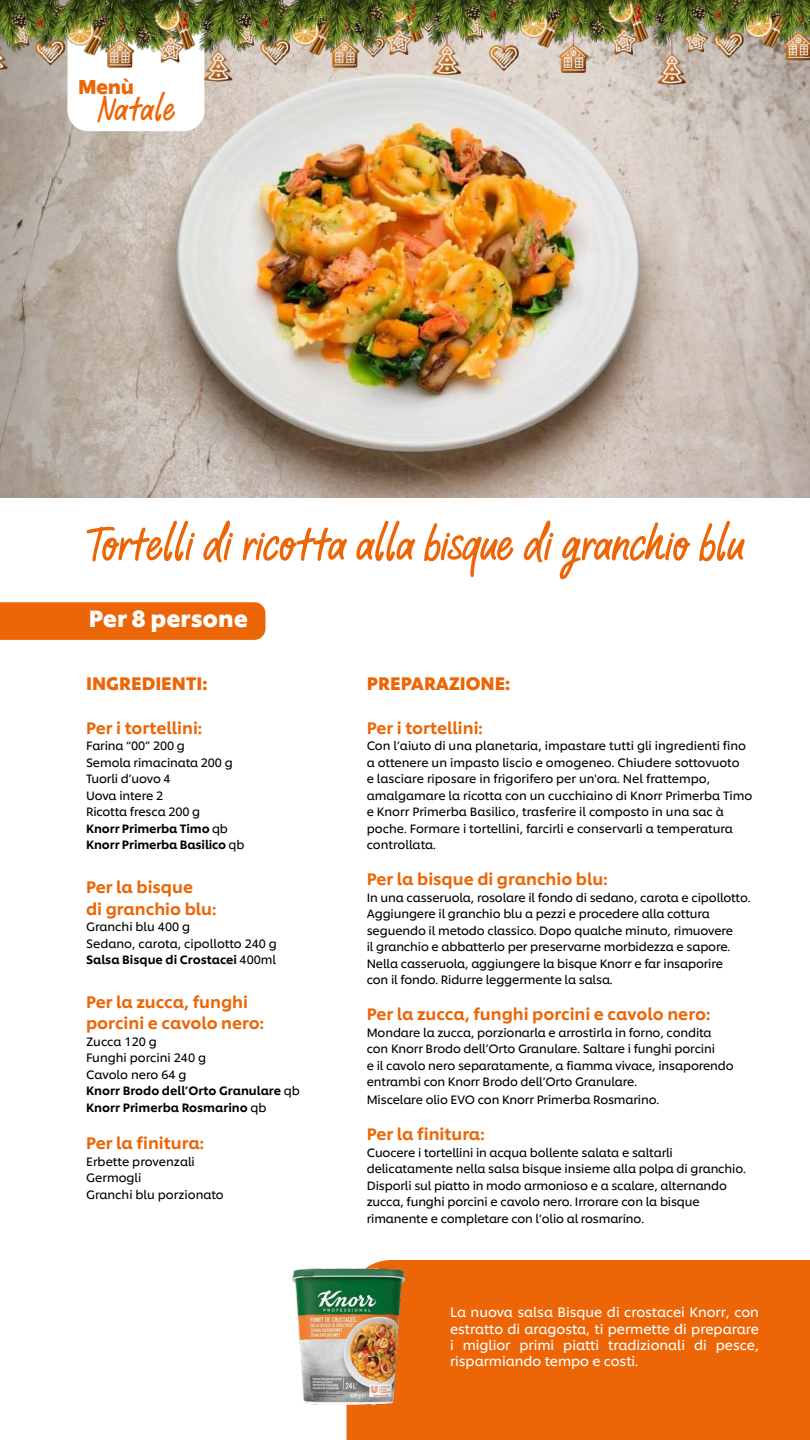
<style>
.page{position:relative;width:810px;height:1440px;background:#fff}
.page>*{position:absolute;margin:0;border:0;box-sizing:border-box;transform-origin:0 0}
.t1{font:63.75px "Chefs Hand";letter-spacing:-.025em;color:#ec6608}
.t2{font:46.5px "Chefs Hand";letter-spacing:-.01em;color:#ec6608}
.t3{font:700 23.25px "Unilever Shilling";color:#fff}
.t4{font:700 19.8px "Unilever Shilling";color:#ec6608}
.t5{font:700 18px "Unilever Shilling";color:#ec6608}
.t6{font:500 16.5px/21.8px "Unilever Shilling";color:#ec6608}
.t7{font:13.5px/16.2px "Unilever Shilling";color:#fff;text-align:justify}
.t8{font:12px/16.5px "Unilever Shilling";letter-spacing:-.01em;color:#000}
.t9{font:500 12px/16.5px "Unilever Shilling";color:#000}
.s1{font-weight:500}
.s2{font-weight:400}
</style>
<div class="page">
<img style="left:0;top:93px;width:810px;height:404px">
<div style="left:347px;top:1260px;width:463px;height:180px;background:#ec6608"></div>
<div style="left:0;top:602px;width:266px;height:38px;background:#ec6608"></div>
<div style="left:68px;top:0;width:136px;height:131px;background:#fff;border-radius:21px"></div>
<img style="left:0;top:0;width:810px;height:93px">
<img style="left:293px;top:1268px;width:112px;height:137px">
<h3 class="t4" style="left:78px;top:72px;width:57px">Menù</h3>
<h2 class="t2" style="left:98px;top:84px;width:80px">Natale</h2>
<h1 class="t1" style="left:86px;top:511px;width:660px">Tortelli di ricotta alla bisque di granchio blu</h1>
<h3 class="t3" style="left:89px;top:601px;width:161px">Per 8 persone</h3>
<h3 class="t5" style="left:86px;top:670px;width:123px">INGREDIENTI:</h3>
<h3 class="t6" style="left:86px;top:716px;width:118px">Per i tortellini:</h3>
<p class="t8" style="left:86px;top:737px;width:160px">Farina “00” 200 g<br>Semola rimacinata 200 g<br>Tuorli d’uovo 4<br>Uova intere 2<br>Ricotta fresca 200 g<br><span class="s1">Knorr Primerba Timo</span> qb<br><span class="s1">Knorr Primerba Basilico</span> qb</p>
<h3 class="t6" style="left:86px;top:875px;width:132px">Per la bisque<br>di granchio blu:</h3>
<p class="t8" style="left:86px;top:918px;width:192px">Granchi blu 400 g<br>Sedano, carota, cipollotto 240 g<br><span class="s1">Salsa Bisque di Crostacei</span> 400ml</p>
<h3 class="t6" style="left:86px;top:989px;width:180px">Per la zucca, funghi porcini e cavolo nero:</h3>
<p class="t9" style="left:86px;top:1032px;width:215px"><span class="s2">Zucca 120 g<br>Funghi porcini 240 g<br>Cavolo nero 64 g<br></span>Knorr Brodo dell’Orto Granulare <span class="s2">qb<br></span>Knorr Primerba Rosmarino <span class="s2">qb</span></p>
<h3 class="t6" style="left:86px;top:1131px;width:119px">Per la finitura:</h3>
<p class="t8" style="left:86px;top:1152px;width:139px">Erbette provenzali<br>Germogli<br>Granchi blu porzionato</p>
<h3 class="t5" style="left:367px;top:670px;width:145px">PREPARAZIONE:</h3>
<h3 class="t6" style="left:367px;top:716px;width:118px">Per i tortellini:</h3>
<p class="t8" style="left:367px;top:737px;width:387px">Con l’aiuto di una planetaria, impastare tutti gli ingredienti fino a ottenere un impasto liscio e omogeneo. Chiudere sottovuoto<br>e lasciare riposare in frigorifero per un'ora. Nel frattempo, amalgamare la ricotta con un cucchiaino di Knorr Primerba Timo e Knorr Primerba Basilico, trasferire il composto in una sac à poche. Formare i tortellini, farcirli e conservarli a temperatura controllata.</p>
<h3 class="t6" style="left:367px;top:867px;width:242px">Per la bisque di granchio blu:</h3>
<p class="t8" style="left:367px;top:888px;width:385px">In una casseruola, rosolare il fondo di sedano, carota e cipollotto.<br>Aggiungere il granchio blu a pezzi e procedere alla cottura seguendo il metodo classico. Dopo qualche minuto, rimuovere<br>il granchio e abbatterlo per preservarne morbidezza e sapore.<br>Nella casseruola, aggiungere la bisque Knorr e far insaporire<br>con il fondo. Ridurre leggermente la salsa.</p>
<h3 class="t6" style="left:367px;top:1002px;width:345px">Per la zucca, funghi porcini e cavolo nero:</h3>
<p class="t8" style="left:367px;top:1023px;width:369px">Mondare la zucca, porzionarla e arrostirla in forno, condita con Knorr Brodo dell’Orto Granulare. Saltare i funghi porcini<br>e il cavolo nero separatamente, a fiamma vivace, insaporendo entrambi con Knorr Brodo dell’Orto Granulare.</p>
<p class="t8" style="left:367px;top:1091px;width:294px">Miscelare olio EVO con Knorr Primerba Rosmarino.</p>
<h3 class="t6" style="left:367px;top:1122px;width:119px">Per la finitura:</h3>
<p class="t8" style="left:367px;top:1143px;width:381px">Cuocere i tortellini in acqua bollente salata e saltarli delicatamente nella salsa bisque insieme alla polpa di granchio.<br>Disporli sul piatto in modo armonioso e a scalare, alternando zucca, funghi porcini e cavolo nero. Irrorare con la bisque rimanente e completare con l’olio al rosmarino.</p>
<p class="t7" style="left:450px;top:1303px;width:311px">La nuova salsa Bisque di crostacei Knorr, con estratto di aragosta, ti permette di preparare i miglior primi piatti tradizionali di pesce, risparmiando tempo e costi.</p>
</div>
